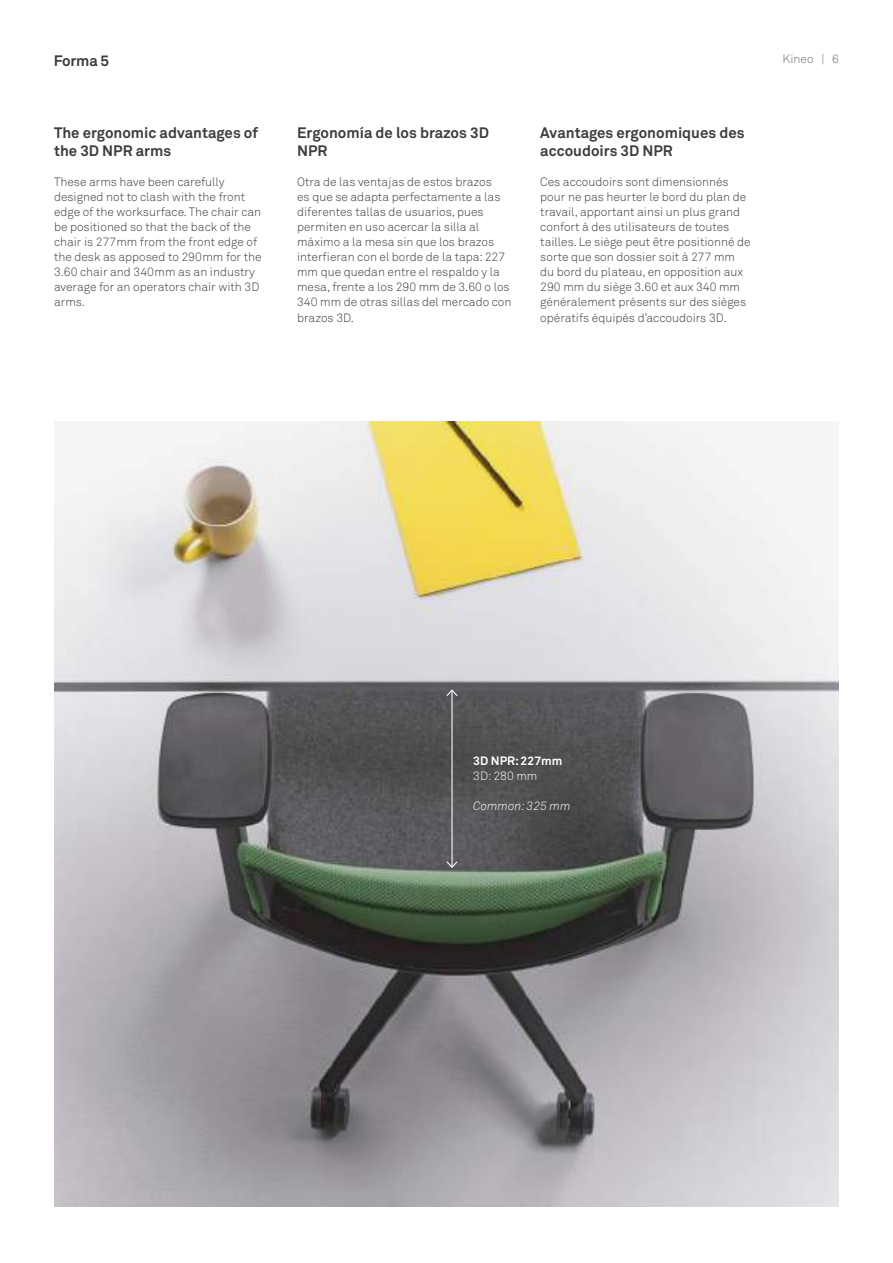
<style>
.page{position:relative;width:893px;height:1263px;background:#fff}
.page>*{position:absolute;margin:0;border:0;box-sizing:border-box;transform-origin:0 0}
.t1{font:700 15px/18px "Akkurat";color:#3c3c3a}
.t2{font:300 12px/15px "Akkurat";color:#3c3c3a}
.t3{font:italic 300 12px "Akkurat";color:#fff}
.t4{font:700 12px "Akkurat";color:#fff}
.t5{font:300 12px "Akkurat";color:#fff}
.t6{font:300 12px "Akkurat";color:#6e6e6e}
</style>
<div class="page">
<img style="left:54px;top:421px;width:785px;height:785px">
<hr style="left:451px;top:690px;width:2px;height:177px;background:#fff">
<svg style="left:445px;top:860px;width:14px;height:9px"></svg>
<svg style="left:445px;top:689px;width:14px;height:8px"></svg>
<p class="t1" style="left:54px;top:51px;width:57px">Forma 5</p>
<p class="t1" style="left:54px;top:123px;width:206px">The ergonomic advantages of the 3D NPR arms</p>
<p class="t2" style="left:54px;top:174px;width:209px">These arms have been carefully designed not to clash with the front edge of the worksurface. The chair can be positioned so that the back of the chair is 277mm from the front edge of the desk as apposed to 290mm for the<br>3.60 chair and 340mm as an industry average for an operators chair with 3D arms.</p>
<p class="t1" style="left:297px;top:123px;width:193px">Ergonomía de los brazos 3D<br>NPR</p>
<p class="t2" style="left:297px;top:174px;width:216px">Otra de las ventajas de estos brazos<br>es que se adapta perfectamente a las diferentes tallas de usuarios, pues permiten en uso acercar la silla al máximo a la mesa sin que los brazos interfieran con el borde de la tapa: 227 mm que quedan entre el respaldo y la mesa, frente a los 290 mm de 3.60 o los 340 mm de otras sillas del mercado con</p>
<p class="t2" style="left:297px;top:310px;width:58px">brazos 3D.</p>
<p class="t1" style="left:540px;top:123px;width:206px">Avantages ergonomiques des accoudoirs 3D NPR</p>
<p class="t2" style="left:540px;top:174px;width:212px">Ces accoudoirs sont dimensionnés pour ne pas heurter le bord du plan de travail, apportant ainsi un plus grand confort à des utilisateurs de toutes tailles. Le siège peut être positionné de sorte que son dossier soit à 277 mm du bord du plateau, en opposition aux 290 mm du siège 3.60 et aux 340 mm généralement présents sur des sièges</p>
<p class="t2" style="left:540px;top:310px;width:188px">opératifs équipés d’accoudoirs 3D.</p>
<p class="t6" style="left:783px;top:51px;width:58px">Kineo | 6</p>
<p class="t4" style="left:473px;top:754px;width:91px">3D NPR: 227mm</p>
<p class="t5" style="left:473px;top:769px;width:66px">3D: 280 mm</p>
<p class="t3" style="left:473px;top:799px;width:99px">Common: 325 mm</p>
</div>
